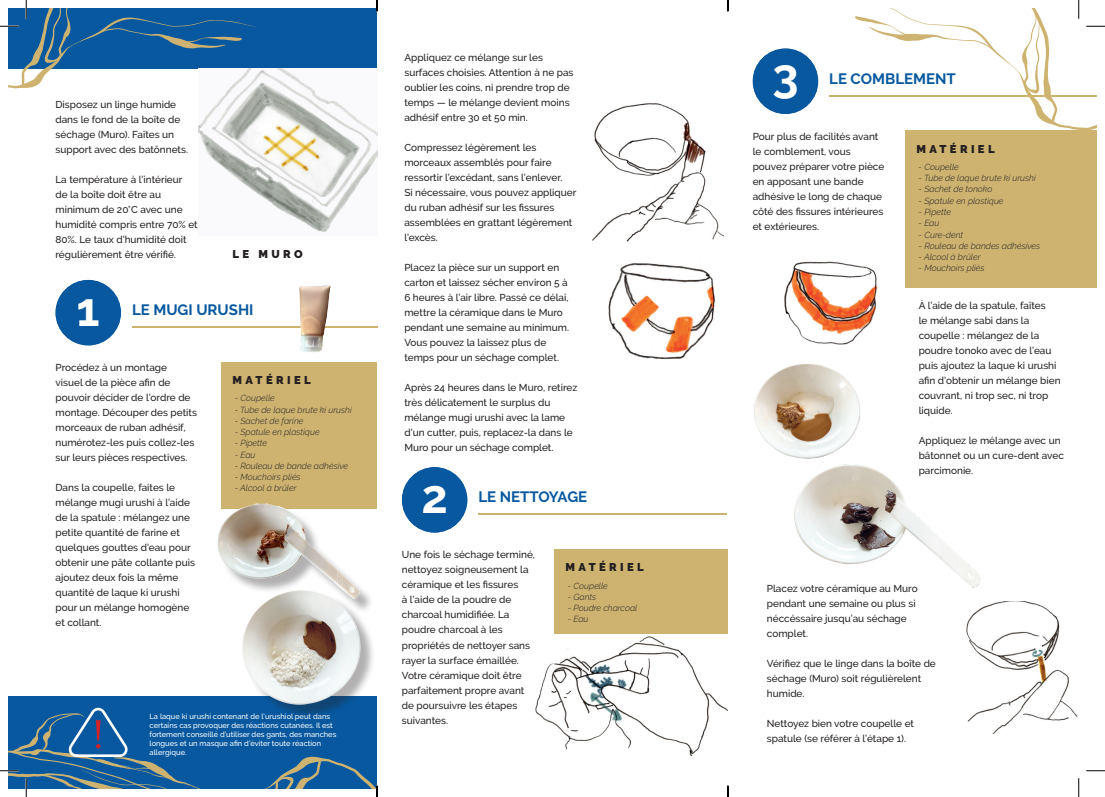
<style>
.page{position:relative;width:1105px;height:797px;background:#fff}
.page>*{position:absolute;margin:0;border:0;box-sizing:border-box;transform-origin:0 0}
.t1{font:700 46.88px "Raleway";color:#fff}
.t2{font:700 15px "Raleway";color:#07589f}
.t3{font:900 11.25px "Raleway";letter-spacing:.3em;color:#231f20}
.t4{font:500 10px/15px "Raleway";color:#231f20}
.t5{font:italic 300 8.75px "Raleway";color:#231f20}
.t6{font:500 7.5px/9px "Raleway";color:#fff}
</style>
<div class="page">
<img style="left:535px;top:636px;width:193px;height:119px">
<div style="left:9px;top:9px;width:368px;height:60px;background:#07589f"></div>
<div style="left:9px;top:695px;width:368px;height:93px;background:#07589f"></div>
<div style="left:221px;top:362px;width:156px;height:146px;background:#ceb370"></div>
<div style="left:55px;top:280px;width:66px;height:65px;background:#07589f;border-radius:50%"></div>
<hr style="left:132px;top:326px;width:245px;height:2px;background:#ceb370">
<img style="left:198px;top:69px;width:179px;height:163px">
<img style="left:299px;top:285px;width:32px;height:67px">
<img style="left:203px;top:613px;width:174px;height:94px">
<div style="left:220px;top:506px;width:155px;height:107px;background:#231f20;opacity:.35"></div>
<img style="left:217px;top:503px;width:142px;height:106px">
<img style="left:608px;top:260px;width:108px;height:100px">
<img style="left:592px;top:103px;width:132px;height:139px">
<div style="left:554px;top:549px;width:174px;height:84px;background:#ceb370"></div>
<div style="left:905px;top:130px;width:191px;height:158px;background:#ceb370"></div>
<div style="left:402px;top:467px;width:65px;height:65px;background:#07589f;border-radius:50%"></div>
<div style="left:753px;top:48px;width:65px;height:66px;background:#07589f;border-radius:50%"></div>
<hr style="left:478px;top:513px;width:249px;height:2px;background:#ceb370">
<hr style="left:829px;top:95px;width:267px;height:1px;background:#ceb370">
<img style="left:784px;top:261px;width:94px;height:84px">
<img style="left:754px;top:364px;width:107px;height:77px">
<img style="left:766px;top:441px;width:215px;height:147px">
<img style="left:966px;top:601px;width:112px;height:133px">
<svg style="left:1086px;top:770px;width:19px;height:1px"></svg>
<svg style="left:0;top:0;width:255px;height:88px"></svg>
<svg style="left:845px;top:0;width:260px;height:131px"></svg>
<svg style="left:1078px;top:778px;width:1px;height:19px"></svg>
<svg style="left:376px;top:0;width:2px;height:11px"></svg>
<svg style="left:0;top:707px;width:378px;height:90px"></svg>
<svg style="left:727px;top:0;width:2px;height:11px"></svg>
<svg style="left:727px;top:785px;width:2px;height:12px"></svg>
<p class="t4" style="left:55px;top:97px;width:134px">Disposez un linge humide dans le fond de la boîte de séchage (Muro). Faîtes un support avec des batônnets.</p>
<p class="t4" style="left:55px;top:172px;width:144px">La température à l’intérieur<br>de la boîte doit être au minimum de 20°C avec une humidité compris entre 70% et<br>80%. Le taux d’humidité doit régulièrement être vérifié.</p>
<p class="t3" style="left:232px;top:247px;width:72px">LE MURO</p>
<h1 class="t1" style="left:77px;top:282px;width:25px">1</h1>
<h2 class="t2" style="left:132px;top:301px;width:123px">LE MUGI URUSHI</h2>
<p class="t4" style="left:55px;top:360px;width:143px">Procédez à un montage<br>visuel de la pièce afin de pouvoir décider de l’ordre de montage. Découper des petits morceaux de ruban adhésif, numérotez-les puis collez-les sur leurs pièces respectives.</p>
<p class="t4" style="left:55px;top:480px;width:141px">Dans la coupelle, faites le mélange mugi urushi à l’aide de la spatule : mélangez une petite quantité de farine et quelques gouttes d’eau pour obtenir une pâte collante puis ajoutez deux fois la même quantité de laque ki urushi pour un mélange homogène et collant.</p>
<p class="t3" style="left:232px;top:374px;width:80px">MATÉRIEL</p>
<p class="t5" style="left:235px;top:393px;width:42px">- Coupelle</p>
<p class="t5" style="left:235px;top:404px;width:119px">- Tube de laque brute ki urushi</p>
<p class="t5" style="left:235px;top:415px;width:70px">- Sachet de farine</p>
<p class="t5" style="left:235px;top:427px;width:86px">- Spatule en plastique</p>
<p class="t5" style="left:235px;top:438px;width:34px">- Pipette</p>
<p class="t5" style="left:235px;top:449px;width:22px">- Eau</p>
<p class="t5" style="left:235px;top:461px;width:115px">- Rouleau de bande adhésive</p>
<p class="t5" style="left:235px;top:472px;width:67px">- Mouchoirs pliés</p>
<p class="t5" style="left:235px;top:483px;width:63px">- Alcool à brûler</p>
<p class="t6" style="left:150px;top:712px;width:188px">La laque ki urushi contenant de l’urushiol peut dans certains cas provoquer des réactions cutanées. Il est fortement conseillé d’utiliser des gants, des manches longues et un masque afin d’éviter toute réaction allergique.</p>
<p class="t4" style="left:404px;top:49px;width:171px">Appliquez ce mélange sur les surfaces choisies. Attention à ne pas oublier les coins, ni prendre trop de temps — le mélange devient moins adhésif entre 30 et 50 min.</p>
<p class="t4" style="left:404px;top:139px;width:173px">Compressez légèrement les morceaux assemblés pour faire ressortir l’excédant, sans l’enlever.<br>Si nécessaire, vous pouvez appliquer du ruban adhésif sur les fissures assemblées en grattant légèrement l’excès.</p>
<p class="t4" style="left:404px;top:259px;width:166px">Placez la pièce sur un support en carton et laissez sécher environ 5 à<br>6 heures à l’air libre. Passé ce délai, mettre la céramique dans le Muro pendant une semaine au minimum.<br>Vous pouvez la laissez plus de temps pour un séchage complet.</p>
<p class="t4" style="left:404px;top:379px;width:174px">Après 24 heures dans le Muro, retirez très délicatement le surplus du mélange mugi urushi avec la lame d’un cutter, puis, replacez-la dans le Muro pour un séchage complet.</p>
<h1 class="t1" style="left:421px;top:469px;width:28px">2</h1>
<h2 class="t2" style="left:478px;top:488px;width:110px">LE NETTOYAGE</h2>
<p class="t4" style="left:402px;top:547px;width:135px">Une fois le séchage terminé, nettoyez soigneusement la céramique et les fissures<br>à l’aide de la poudre de charcoal humidifiée. La poudre charcoal à les propriétés de nettoyer sans rayer la surface émaillée.<br>Votre céramique doit être parfaitement propre avant de poursuivre les étapes suivantes.</p>
<p class="t3" style="left:566px;top:561px;width:80px">MATÉRIEL</p>
<p class="t5" style="left:568px;top:580px;width:42px">- Coupelle</p>
<p class="t5" style="left:568px;top:591px;width:30px">- Gants</p>
<p class="t5" style="left:568px;top:603px;width:71px">- Poudre charcoal</p>
<p class="t5" style="left:568px;top:614px;width:22px">- Eau</p>
<h1 class="t1" style="left:772px;top:48px;width:28px">3</h1>
<h2 class="t2" style="left:829px;top:70px;width:128px">LE COMBLEMENT</h2>
<p class="t4" style="left:753px;top:129px;width:133px">Pour plus de facilités avant le comblement, vous pouvez préparer votre pièce en apposant une bande adhésive le long de chaque côté des fissures intérieures et extérieures.</p>
<p class="t3" style="left:916px;top:142px;width:80px">MATÉRIEL</p>
<p class="t5" style="left:919px;top:162px;width:42px">- Coupelle</p>
<p class="t5" style="left:919px;top:173px;width:119px">- Tube de laque brute ki urushi</p>
<p class="t5" style="left:919px;top:184px;width:75px">- Sachet de tonoko</p>
<p class="t5" style="left:919px;top:195px;width:86px">- Spatule en plastique</p>
<p class="t5" style="left:919px;top:207px;width:34px">- Pipette</p>
<p class="t5" style="left:919px;top:218px;width:22px">- Eau</p>
<p class="t5" style="left:919px;top:229px;width:46px">- Cure-dent</p>
<p class="t5" style="left:919px;top:240px;width:123px">- Rouleau de bandes adhésives</p>
<p class="t5" style="left:919px;top:252px;width:63px">- Alcool à brûler</p>
<p class="t5" style="left:919px;top:263px;width:67px">- Mouchoirs pliés</p>
<p class="t4" style="left:919px;top:298px;width:143px">À l’aide de la spatule, faîtes<br>le mélange sabi dans la coupelle : mélangez de la poudre tonoko avec de l’eau puis ajoutez la laque ki urushi afin d’obtenir un mélange bien couvrant, ni trop sec, ni trop liquide.</p>
<p class="t4" style="left:919px;top:433px;width:147px">Appliquez le mélange avec un bâtonnet ou un cure-dent avec parcimonie.</p>
<p class="t4" style="left:767px;top:581px;width:152px">Placez votre céramique au Muro pendant une semaine ou plus si néccéssaire jusqu’au séchage complet.</p>
<p class="t4" style="left:767px;top:656px;width:170px">Vérifiez que le linge dans la boîte de séchage (Muro) soit régulièrelent humide.</p>
<p class="t4" style="left:767px;top:716px;width:149px">Nettoyez bien votre coupelle et spatule (se référer à l’étape 1).</p>
</div>
